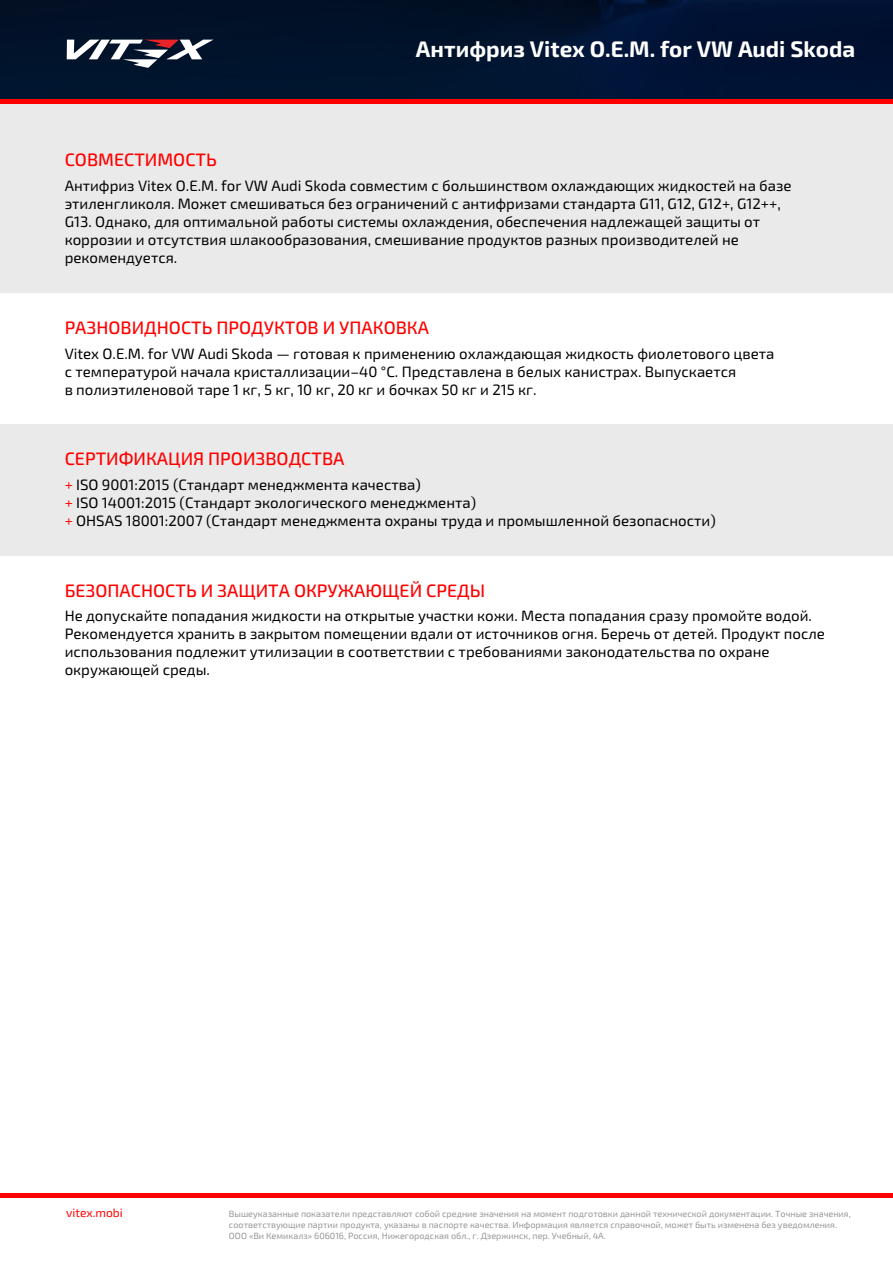
<style>
.page{position:relative;width:893px;height:1263px;background:#fff}
.page>*{position:absolute;margin:0;border:0;box-sizing:border-box;transform-origin:0 0}
.t1{font:700 22.5px "Exo 2.0";color:#fff}
.t2{font:500 18px "Exo 2.0";color:#f00}
.t3{font:15px/18px "Exo 2.0";color:#000}
.t4{font:12px "Exo 2.0";letter-spacing:-.005em;color:#f00}
.t5{font:9px/10.8px "Exo 2.0";color:#969696}
.s1{color:#f00}
</style>
<div class="page">
<div style="left:0;top:104px;width:893px;height:189px;background:#eaeaea"></div>
<img style="left:0;top:0;width:893px;height:99px">
<div style="left:0;top:99px;width:893px;height:5px;background:#f00"></div>
<svg style="left:67px;top:40px;width:147px;height:28px"></svg>
<hr style="left:0;top:1193px;width:893px;height:4px;background:#f00">
<div style="left:0;top:424px;width:893px;height:131px;background:#eaeaea"></div>
<h1 class="t1" style="left:416px;top:36px;width:441px">Антифриз Vitex O.E.M. for VW Audi Skoda</h1>
<p class="t2" style="left:65px;top:150px;width:154px">СОВМЕСТИМОСТЬ</p>
<p class="t3" style="left:65px;top:177px;width:729px">Антифриз Vitex O.E.M. for VW Audi Skoda совместим с большинством охлаждающих жидкостей на базе этиленгликоля. Может смешиваться без ограничений с антифризами стандарта G11, G12, G12+, G12++, G13. Однако, для оптимальной работы системы охлаждения, обеспечения надлежащей защиты от коррозии и отсутствия шлакообразования, смешивание продуктов разных производителей не рекомендуется.</p>
<p class="t2" style="left:65px;top:317px;width:366px">РАЗНОВИДНОСТЬ ПРОДУКТОВ И УПАКОВКА</p>
<p class="t3" style="left:65px;top:345px;width:711px">Vitex O.E.M. for VW Audi Skoda — готовая к применению охлаждающая жидкость фиолетового цвета с температурой начала кристаллизации–40 °С. Представлена в белых канистрах. Выпускается<br>в полиэтиленовой таре 1 кг, 5 кг, 10 кг, 20 кг и бочках 50 кг и 215 кг.</p>
<p class="t2" style="left:65px;top:448px;width:281px">СЕРТИФИКАЦИЯ ПРОИЗВОДСТВА</p>
<p class="t3" style="left:65px;top:476px;width:653px"><span class="s1">+</span> ISO 9001:2015 (Стандарт менеджмента качества)<br><span class="s1">+</span> ISO 14001:2015 (Стандарт экологического менеджмента)<br><span class="s1">+</span> OHSAS 18001:2007 (Стандарт менеджмента охраны труда и промышленной безопасности)</p>
<p class="t2" style="left:65px;top:580px;width:422px">БЕЗОПАСНОСТЬ И ЗАЩИТА ОКРУЖАЮЩЕЙ СРЕДЫ</p>
<p class="t3" style="left:65px;top:607px;width:762px">Не допускайте попадания жидкости на открытые участки кожи. Места попадания сразу промойте водой.<br>Рекомендуется хранить в закрытом помещении вдали от источников огня. Беречь от детей. Продукт после использования подлежит утилизации в соответствии с требованиями законодательства по охране окружающей среды.</p>
<p class="t4" style="left:66px;top:1206px;width:58px">vitex.mobi</p>
<p class="t5" style="left:229px;top:1208px;width:623px">Вышеуказанные показатели представляют собой средние значения на момент подготовки данной технической документации. Точные значения, соответствующие партии продукта, указаны в паспорте качества. Информация является справочной, может быть изменена без уведомления.<br>ООО «Ви Кемикалз» 606016, Россия, Нижегородская обл., г. Дзержинск, пер. Учебный, 4А.</p>
</div>
